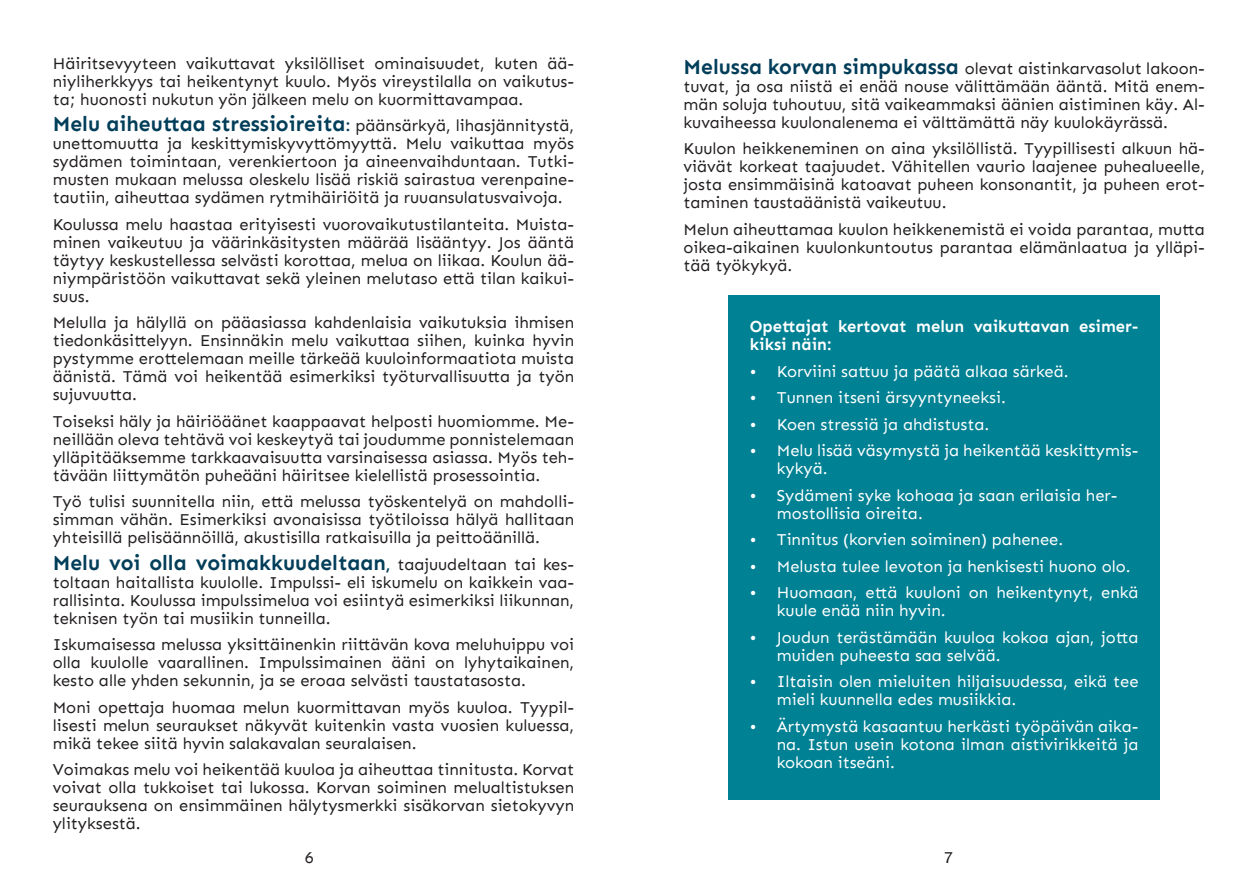
<style>
.page{position:relative;width:1259px;height:893px;background:#fff}
.page>*{position:absolute;margin:0;border:0;box-sizing:border-box;transform-origin:0 0}
.Leipis1{font:700 21px "Sen";color:#023e59}
.Leipis1-2{font:16.5px/18px "Sen";color:#231f20;text-align:justify}
.t1{font:16.5px/18px "Sen";color:#fff}
.Leipis1-3{font:700 16.5px/18px "Sen";color:#fff}
.s1{font-size:16.5px}
.s2{font-weight:400;font-size:16.5px;color:#231f20}
.s3{font-weight:700;font-size:21px;color:#023e59}
</style>
<div class="page">
<div style="left:728px;top:296px;width:432px;height:504px;background:#008194"></div>
<p class="Leipis1-2" style="left:53px;top:54px;width:523px">Häiritsevyyteen vaikuttavat yksilölliset ominaisuudet, kuten ää&shy;niyliherkkyys tai heikentynyt kuulo. Myös vireystilalla on vaikutus&shy;ta; huonosti nukutun yön jälkeen melu on kuormittavampaa.</p>
<p class="Leipis1" style="left:53px;top:112px;width:523px">Melu aiheuttaa stressioireita<span class="s1">:</span> <span class="s2">päänsärkyä, lihasjännitystä,</span></p>
<p class="Leipis1-2" style="left:53px;top:135px;width:523px">unettomuutta ja keskittymiskyvyttömyyttä. Melu vaikuttaa myös sydämen toimintaan, verenkiertoon ja aineenvaihduntaan. Tutki&shy;musten mukaan melussa oleskelu lisää riskiä sairastua verenpaine&shy;tautiin, aiheuttaa sydämen rytmihäiriöitä ja ruuansulatusvaivoja.</p>
<p class="Leipis1-2" style="left:53px;top:215px;width:523px">Koulussa melu haastaa erityisesti vuorovaikutustilanteita. Muista&shy;minen vaikeutuu ja väärinkäsitysten määrää lisääntyy. Jos ääntä täytyy keskustellessa selvästi korottaa, melua on liikaa. Koulun ää&shy;niympäristöön vaikuttavat sekä yleinen melutaso että tilan kaikui&shy;suus.</p>
<p class="Leipis1-2" style="left:53px;top:314px;width:523px">Melulla ja hälyllä on pääasiassa kahdenlaisia vaikutuksia ihmisen tiedonkäsittelyyn. Ensinnäkin melu vaikuttaa siihen, kuinka hyvin pystymme erottelemaan meille tärkeää kuuloinformaatiota muista äänistä. Tämä voi heikentää esimerkiksi työturvallisuutta ja työn sujuvuutta.</p>
<p class="Leipis1-2" style="left:53px;top:412px;width:523px">Toiseksi häly ja häiriöäänet kaappaavat helposti huomiomme. Me&shy;neillään oleva tehtävä voi keskeytyä tai joudumme ponnistelemaan ylläpitääksemme tarkkaavaisuutta varsinaisessa asiassa. Myös teh&shy;tävään liittymätön puheääni häiritsee kielellistä prosessointia.</p>
<p class="Leipis1-2" style="left:53px;top:493px;width:523px">Työ tulisi suunnitella niin, että melussa työskentelyä on mahdolli&shy;simman vähän. Esimerkiksi avonaisissa työtiloissa hälyä hallitaan yhteisillä pelisäännöillä, akustisilla ratkaisuilla ja peittoäänillä.</p>
<p class="Leipis1" style="left:53px;top:551px;width:523px">Melu voi olla voimakkuudeltaan<span class="s1">,</span> <span class="s2">taajuudeltaan tai kes-</span></p>
<p class="Leipis1-2" style="left:53px;top:573px;width:523px">toltaan haitallista kuulolle. Impulssi- eli iskumelu on kaikkein vaa&shy;rallisinta. Koulussa impulssimelua voi esiintyä esimerkiksi liikunnan, teknisen työn tai musiikin tunneilla.</p>
<p class="Leipis1-2" style="left:53px;top:636px;width:523px">Iskumaisessa melussa yksittäinenkin riittävän kova meluhuippu voi olla kuulolle vaarallinen. Impulssimainen ääni on lyhytaikainen, kesto alle yhden sekunnin, ja se eroaa selvästi taustatasosta.</p>
<p class="Leipis1-2" style="left:53px;top:698px;width:523px">Moni opettaja huomaa melun kuormittavan myös kuuloa. Tyypil&shy;lisesti melun seuraukset näkyvät kuitenkin vasta vuosien kuluessa, mikä tekee siitä hyvin salakavalan seuralaisen.</p>
<p class="Leipis1-2" style="left:53px;top:761px;width:523px">Voimakas melu voi heikentää kuuloa ja aiheuttaa tinnitusta. Korvat voivat olla tukkoiset tai lukossa. Korvan soiminen melualtistuksen seurauksena on ensimmäinen hälytysmerkki sisäkorvan sietokyvyn ylityksestä.</p>
<p class="Leipis1-2" style="left:683px;top:59px;width:523px"><span class="s3">Melussa korvan simpukassa</span> olevat aistinkarvasolut lakoon&shy;tuvat, ja osa niistä ei enää nouse välittämään ääntä. Mitä enem&shy;män soluja tuhoutuu, sitä vaikeammaksi äänien aistiminen käy. Al&shy;kuvaiheessa kuulonalenema ei välttämättä näy kuulokäyrässä.</p>
<p class="Leipis1-2" style="left:683px;top:140px;width:523px">Kuulon heikkeneminen on aina yksilöllistä. Tyypillisesti alkuun hä&shy;viävät korkeat taajuudet. Vähitellen vaurio laajenee puhealueelle, josta ensimmäisinä katoavat puheen konsonantit, ja puheen erot&shy;taminen taustaäänistä vaikeutuu.</p>
<p class="Leipis1-2" style="left:683px;top:220px;width:523px">Melun aiheuttamaa kuulon heikkenemistä ei voida parantaa, mutta oikea-aikainen kuulonkuntoutus parantaa elämänlaatua ja ylläpi&shy;tää työkykyä.</p>
<p class="Leipis1-3" style="left:750px;top:318px;width:390px">Opettajat kertovat melun vaikuttavan esimer&shy;kiksi näin:</p>
<p class="t1" style="left:750px;top:362px;width:320px">• Korviini sattuu ja päätä alkaa särkeä.</p>
<p class="t1" style="left:750px;top:389px;width:258px">• Tunnen itseni ärsyyntyneeksi.</p>
<p class="t1" style="left:750px;top:415px;width:241px">• Koen stressiä ja ahdistusta.</p>
<p class="t1" style="left:777px;top:442px;width:363px;text-indent:-27px">• Melu lisää väsymystä ja heikentää keskittymis&shy;kykyä.</p>
<p class="t1" style="left:777px;top:486px;width:342px;text-indent:-27px">• Sydämeni syke kohoaa ja saan erilaisia her&shy;mostollisia oireita.</p>
<p class="t1" style="left:750px;top:531px;width:315px">• Tinnitus (korvien soiminen) pahenee.</p>
<p class="t1" style="left:750px;top:557px;width:382px">• Melusta tulee levoton ja henkisesti huono olo.</p>
<p class="t1" style="left:777px;top:584px;width:363px;text-indent:-27px">• Huomaan, että kuuloni on heikentynyt, enkä kuule enää niin hyvin.</p>
<p class="t1" style="left:777px;top:628px;width:363px;text-indent:-27px">• Joudun terästämään kuuloa kokoa ajan, jotta muiden puheesta saa selvää.</p>
<p class="t1" style="left:777px;top:673px;width:363px;text-indent:-27px">• Iltaisin olen mieluiten hiljaisuudessa, eikä tee mieli kuunnella edes musiikkia.</p>
<p class="t1" style="left:777px;top:717px;width:363px;text-align:justify;text-indent:-27px">• Ärtymystä kasaantuu herkästi työpäivän aika&shy;na. Istun usein kotona ilman aistivirikkeitä ja kokoan itseäni.</p>
<p class="Leipis1-2" style="left:305px;top:848px;width:10px">6</p>
<p class="Leipis1-2" style="left:944px;top:848px;width:10px">7</p>
</div>
